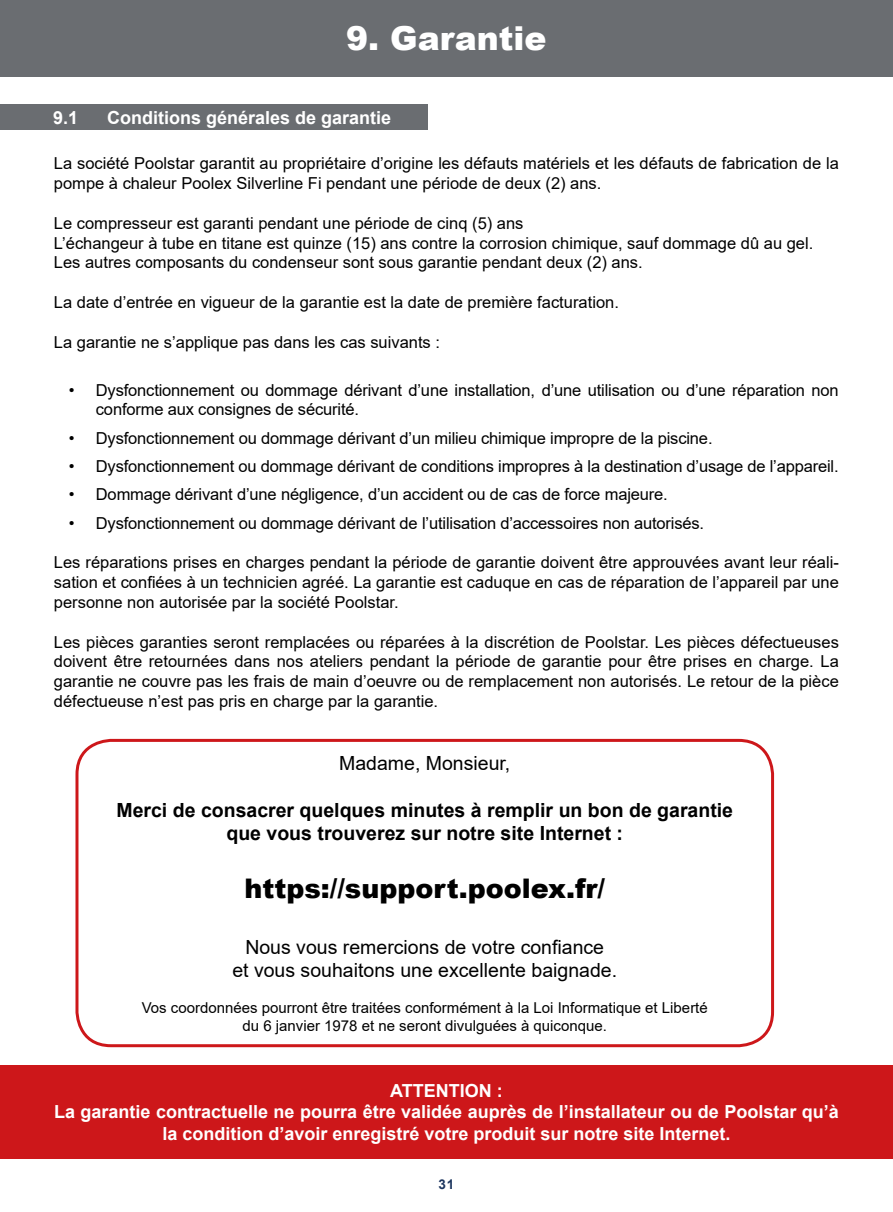
<style>
.page{position:relative;width:893px;height:1212px;background:#fff}
.page>*{position:absolute;margin:0;border:0;box-sizing:border-box;transform-origin:0 0}
.t1{font:900 33px "Arial";color:#fff}
.t2{font:900 27px "Arial";color:#000}
.t3{font:700 19.5px/23.4px "Arial";color:#000;text-align:center}
.t4{font:19.5px/23.4px "Arial";color:#000;text-align:center}
.t5{font:700 18px/21.6px "Arial";color:#fff;text-align:center}
.t6{font:16.5px/19.8px "Arial";color:#000}
.t7{font:15px/18px "Arial";color:#000;text-align:center}
.t8{font:700 13.5px "Arial";color:#1c355e}
</style>
<div class="page">
<div style="left:0;top:0;width:893px;height:77px;background:#6a6d71"></div>
<div style="left:75px;top:739px;width:699px;height:308px;border:3px solid #cd171a;border-radius:34px"></div>
<div style="left:0;top:1065px;width:893px;height:93px;background:#cd171a"></div>
<div style="left:0;top:104px;width:428px;height:26px;background:#6a6d71"></div>
<h1 class="t1" style="left:346px;top:14px;width:202px">9. Garantie</h1>
<p class="t5" style="left:53px;top:107px;width:27px">9.1</p>
<p class="t5" style="left:107px;top:107px;width:286px">Conditions générales de garantie</p>
<p class="t6" style="left:54px;top:154px;width:786px">La société Poolstar garantit au propriétaire d’origine les défauts matériels et les défauts de fabrication de la pompe à chaleur Poolex Silverline Fi pendant une période de deux (2) ans.</p>
<p class="t6" style="left:54px;top:213px;width:761px">Le compresseur est garanti pendant une période de cinq (5) ans<br>L’échangeur à tube en titane est quinze (15) ans contre la corrosion chimique, sauf dommage dû au gel.<br>Les autres composants du condenseur sont sous garantie pendant deux (2) ans.</p>
<p class="t6" style="left:54px;top:292px;width:566px">La date d’entrée en vigueur de la garantie est la date de première facturation.</p>
<p class="t6" style="left:54px;top:332px;width:388px">La garantie ne s’applique pas dans les cas suivants :</p>
<p class="t6" style="left:96px;top:380px;width:744px;text-indent:-27px">• Dysfonctionnement ou dommage dérivant d’une installation, d’une utilisation ou d’une réparation non conforme aux consignes de sécurité.</p>
<p class="t6" style="left:69px;top:428px;width:645px">• Dysfonctionnement ou dommage dérivant d’un milieu chimique impropre de la piscine.</p>
<p class="t6" style="left:69px;top:456px;width:771px">• Dysfonctionnement ou dommage dérivant de conditions impropres à la destination d’usage de l’appareil.</p>
<p class="t6" style="left:69px;top:485px;width:600px">• Dommage dérivant d’une négligence, d’un accident ou de cas de force majeure.</p>
<p class="t6" style="left:69px;top:513px;width:637px">• Dysfonctionnement ou dommage dérivant de l’utilisation d’accessoires non autorisés.</p>
<p class="t6" style="left:54px;top:552px;width:786px;text-align:justify">Les réparations prises en charges pendant la période de garantie doivent être approuvées avant leur réali&shy;sation et confiées à un technicien agréé. La garantie est caduque en cas de réparation de l’appareil par une personne non autorisée par la société Poolstar.</p>
<p class="t6" style="left:54px;top:632px;width:786px;text-align:justify">Les pièces garanties seront remplacées ou réparées à la discrétion de Poolstar. Les pièces défectueuses doivent être retournées dans nos ateliers pendant la période de garantie pour être prises en charge. La garantie ne couvre pas les frais de main d’oeuvre ou de remplacement non autorisés. Le retour de la pièce défectueuse n’est pas pris en charge par la garantie.</p>
<p class="t4" style="left:339px;top:751px;width:173px">Madame, Monsieur,</p>
<p class="t3" style="left:116px;top:798px;width:618px">Merci de consacrer quelques minutes à remplir un bon de garantie que vous trouverez sur notre site Internet :</p>
<h2 class="t2" style="left:244px;top:869px;width:362px">https://support.poolex.fr/</h2>
<p class="t4" style="left:232px;top:935px;width:386px">Nous vous remercions de votre confiance<br>et vous souhaitons une excellente baignade.</p>
<p class="t7" style="left:142px;top:999px;width:568px">Vos coordonnées pourront être traitées conformément à la Loi Informatique et Liberté du 6 janvier 1978 et ne seront divulguées à quiconque.</p>
<p class="t5" style="left:54px;top:1080px;width:786px">ATTENTION :<br>La garantie contractuelle ne pourra être validée auprès de l’installateur ou de Poolstar qu’à la condition d’avoir enregistré votre produit sur notre site Internet.</p>
<p class="t8" style="left:439px;top:1175px;width:17px">31</p>
</div>
